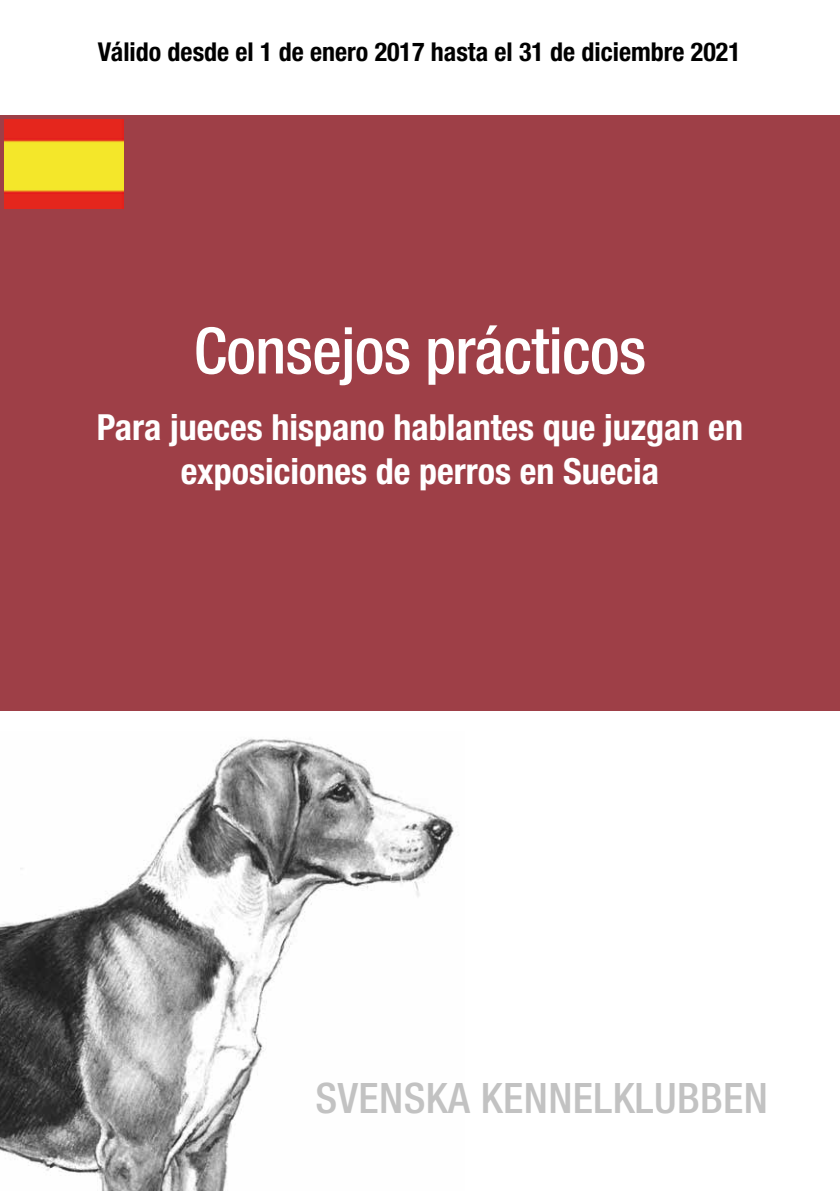
<style>
.page{position:relative;width:840px;height:1191px;background:#fff}
.page>*{position:absolute;margin:0;border:0;box-sizing:border-box;transform-origin:0 0}
.t1{font:500 condensed 64px "Helvetica Neue LT Std";letter-spacing:-.01em;color:#fff}
.t2{font:500 condensed 42px "Helvetica Neue LT Std";letter-spacing:.01em;color:#c2c2c2}
.t3{font:700 condensed 36px/44px "Helvetica Neue LT Std";color:#fff;text-align:center}
.t4{font:700 condensed 26px "Helvetica Neue LT Std";color:#000}
</style>
<div class="page">
<div style="left:0;top:115px;width:839px;height:595px;background:#9e3f47"></div>
<img style="left:0;top:738px;width:454px;height:453px">
<img style="left:4px;top:119px;width:120px;height:90px">
<p class="t4" style="left:98px;top:36px;width:644px">Válido desde el 1 de enero 2017 hasta el 31 de diciembre 2021</p>
<h1 class="t1" style="left:194px;top:313px;width:454px">Consejos prácticos</h1>
<p class="t3" style="left:97px;top:405px;width:647px">Para jueces hispano hablantes que juzgan en exposiciones de perros en Suecia</p>
<p class="t2" style="left:315px;top:1073px;width:453px">SVENSKA KENNELKLUBBEN</p>
</div>
